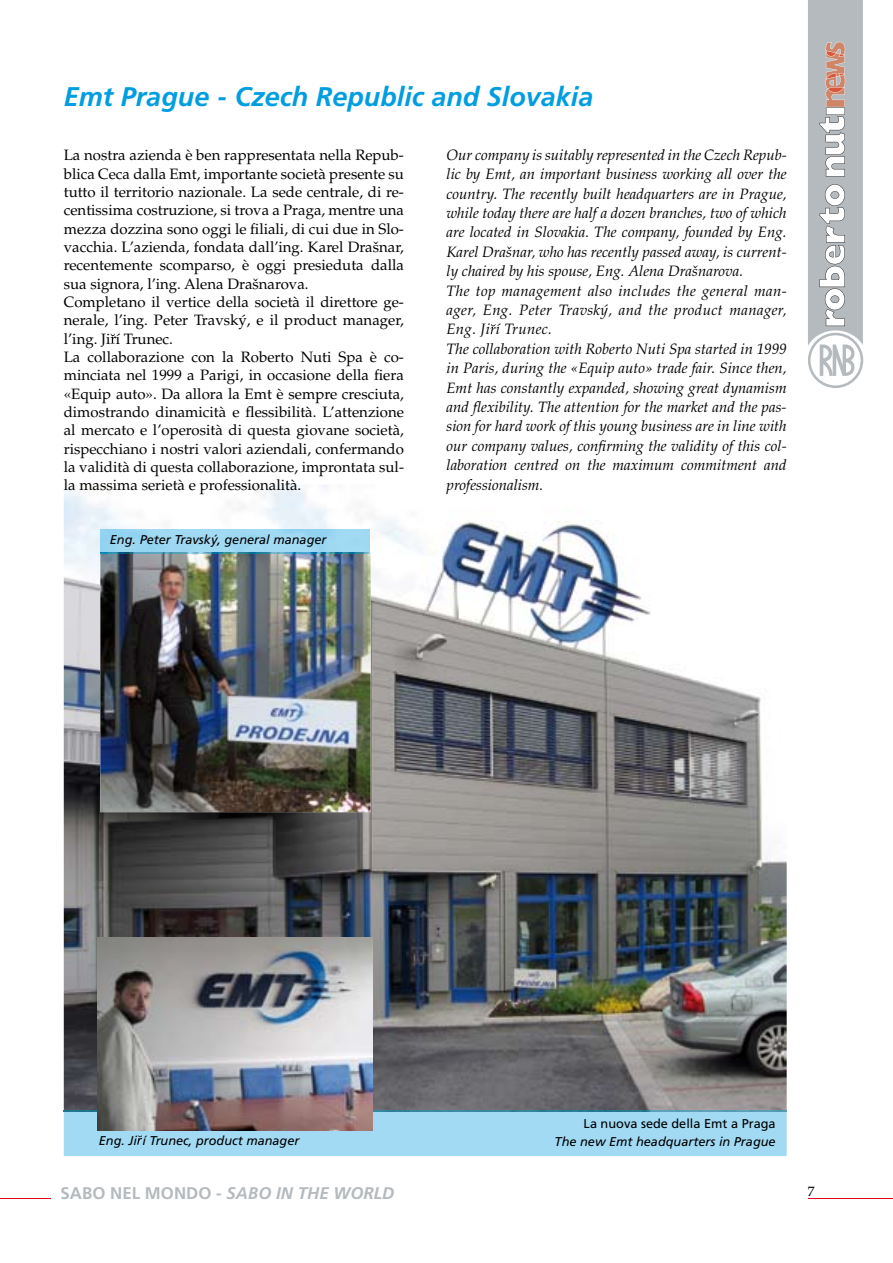
<style>
.page{position:relative;width:893px;height:1263px;background:#fff}
.page>*{position:absolute;margin:0;border:0;box-sizing:border-box;transform-origin:0 0}
.t1{font:italic 700 27px "Frutiger";color:#009ee0}
.t2{font:italic 700 16.8px "Frutiger";color:#b4babd}
.t3{font:15px/18.3px "Palatino";color:#000}
.t4{font:italic 15px/19.4px "Palatino";color:#000}
.t5{font:13.5px "Palatino";color:#000}
.t6{font:italic 12.75px "Frutiger";color:#000}
.t7{font:12.75px "Frutiger";color:#000}
.s1{font-style:normal}
</style>
<div class="page">
<hr style="left:808px;top:1198px;width:85px;height:1px;background:#e2001a">
<svg style="left:808px;top:0;width:55px;height:388px"></svg>
<hr style="left:0;top:1198px;width:51px;height:1px;background:#e2001a">
<img style="left:64px;top:485px;width:723px;height:626px">
<img style="left:100px;top:529px;width:271px;height:283px">
<svg style="left:111px;top:334px;width:5px;height:10px"></svg>
<img style="left:100px;top:552px;width:270px;height:2px">
<div style="left:64px;top:1111px;width:723px;height:45px;background:#a2daf4"></div>
<svg style="left:490px;top:324px;width:6px;height:10px"></svg>
<img style="left:98px;top:937px;width:274px;height:193px">
<h1 class="t1" style="left:64px;top:81px;width:531px">Emt Prague - Czech Republic and Slovakia</h1>
<p class="t3" style="left:64px;top:146px;width:342px">La nostra azienda è ben rappresentata nella Repub&shy;blica Ceca dalla Emt, importante società presente su tutto il territorio nazionale. La sede centrale, di re&shy;centissima costruzione, si trova a Praga, mentre una mezza dozzina sono oggi le filiali, di cui due in Slo&shy;vacchia. L’azienda, fondata dall’ing. Karel Drašnar, recentemente scomparso, è oggi presieduta dalla sua signora, l’ing. Alena Drašnarova.<br>Completano il vertice della società il direttore ge&shy;nerale, l’ing. Peter Travský, e il product manager, l’ing. Ji í Trunec.<br>La collaborazione con la Roberto Nuti Spa è co&shy;minciata nel 1999 a Parigi, in occasione della fiera «Equip auto». Da allora la Emt è sempre cresciuta, dimostrando dinamicità e flessibilità. L’attenzione al mercato e l’operosità di questa giovane società, rispecchiano i nostri valori aziendali, confermando la validità di questa collaborazione, improntata sul&shy;la massima serietà e professionalità.</p>
<p class="t6" style="left:110px;top:532px;width:218px">Eng. Peter Travský, general manager</p>
<p class="t4" style="left:446px;top:145px;width:342px">Our company is suitably represented in the Czech Repub&shy;lic by Emt, an important business working all over the country. The recently built headquarters are in Prague, while today there are half a dozen branches, two of which are located in Slovakia. The company, founded by Eng.<br>Karel Drašnar, who has recently passed away, is current&shy;ly chaired by his spouse, Eng. Alena Drašnarova.<br>The top management also includes the general man&shy;ager, Eng. Peter Travský, and the product manager, Eng. Ji í Trunec.<br>The collaboration with Roberto Nuti Spa started in 1999 in Paris, during the «Equip auto» trade fair. Since then, Emt has constantly expanded, showing great dynamism and flexibility. The attention for the market and the pas&shy;sion for hard work of this young business are in line with our company values, confirming the validity of this col&shy;laboration centred on the maximum commitment and professionalism.</p>
<p class="t7" style="left:584px;top:1116px;width:194px">La nuova sede della Emt a Praga</p>
<p class="t6" style="left:99px;top:1133px;width:202px">Eng. Ji í Trunec, product manager</p>
<p class="t6" style="left:555px;top:1134px;width:223px">The new Emt headquarters in Prague</p>
<p class="t2" style="left:61px;top:1183px;width:335px"><span class="s1">SABO NEL MONDO -</span> SABO IN THE WORLD</p>
<p class="t5" style="left:808px;top:1183px;width:8px">7</p>
</div>
